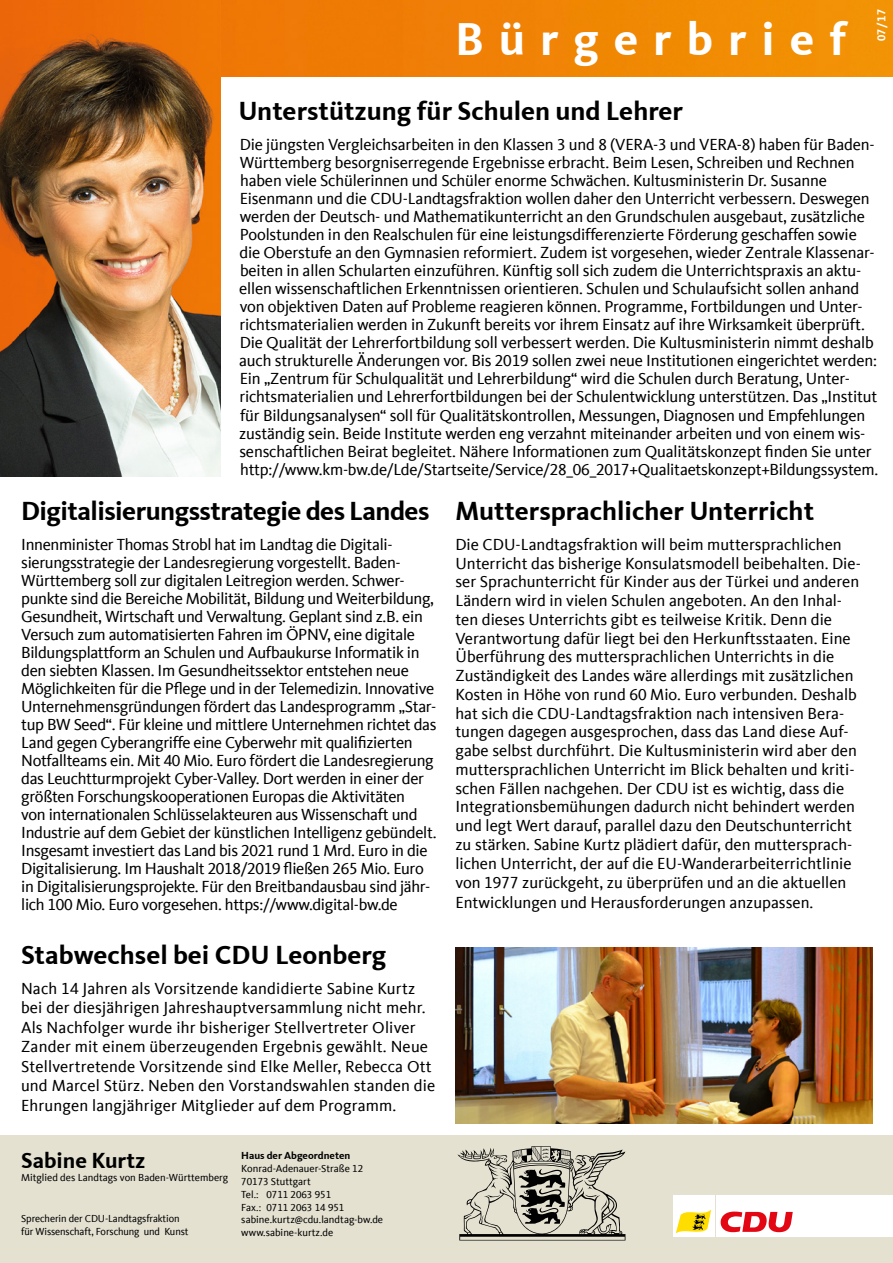
<style>
.page{position:relative;width:893px;height:1263px;background:#fff}
.page>*{position:absolute;margin:0;border:0;box-sizing:border-box;transform-origin:0 0}
.t1{font:700 47.4px "CDU Kievit Tab";letter-spacing:.315em;color:#fff}
.t2{font:700 27px "CDU Kievit Tab";color:#000}
.t3{font:700 27px "CDU Kievit Tab";letter-spacing:-.02em;color:#000}
.t4{font:700 22.5px "CDU Kievit Tab";color:#000}
.t5{font:16.5px/18px "CDU Kievit Tab";letter-spacing:-.01em;color:#000}
.t6{font:16.5px/19.5px "CDU Kievit Tab";letter-spacing:.01em;color:#000}
.t7{font:700 12px "CDU Kievit Tab";color:#fff}
.t8{font:10.5px/12.9px "CDU Kievit Tab";color:#000}
.t9{font:700 10.5px "CDU Kievit Tab";color:#000}
</style>
<div class="page">
<img style="left:220px;top:0;width:673px;height:77px">
<img style="left:0;top:0;width:220px;height:476px">
<div style="left:0;top:1135px;width:893px;height:128px;background:#e4e1d1"></div>
<div style="left:716px;top:1195px;width:177px;height:41px;background:#fff"></div>
<div style="left:673px;top:1195px;width:41px;height:41px;background:#fff"></div>
<svg style="left:720px;top:1211px;width:73px;height:21px"></svg>
<svg style="left:676px;top:1210px;width:35px;height:23px"></svg>
<svg style="left:457px;top:1146px;width:168px;height:94px"></svg>
<img style="left:455px;top:948px;width:418px;height:175px">
<h1 class="t1" style="left:455px;top:11px;width:393px">Bürgerbrief</h1>
<p class="t7" style="left:874px;top:41px;width:34px;rotate:-90deg">07/17</p>
<h2 class="t2" style="left:238px;top:95px;width:446px">Unterstützung für Schulen und Lehrer</h2>
<p class="t5" style="left:239px;top:136px;width:641px">Die jüngsten Vergleichsarbeiten in den Klassen 3 und 8 (VERA-3 und VERA-8) haben für Baden-Württemberg besorgniserregende Ergebnisse erbracht. Beim Lesen, Schreiben und Rechnen haben viele Schülerinnen und Schüler enorme Schwächen. Kultusministerin Dr. Susanne Eisenmann und die CDU-Landtagsfraktion wollen daher den Unterricht verbessern. Deswegen werden der Deutsch- und Mathematikunterricht an den Grundschulen ausgebaut, zusätzliche Poolstunden in den Realschulen für eine leistungsdifferenzierte Förderung geschaffen sowie die Oberstufe an den Gymnasien reformiert. Zudem ist vorgesehen, wieder Zentrale Klassenar&shy;beiten in allen Schularten einzuführen. Künftig soll sich zudem die Unterrichtspraxis an aktu&shy;ellen wissenschaftlichen Erkenntnissen orientieren. Schulen und Schulaufsicht sollen anhand von objektiven Daten auf Probleme reagieren können. Programme, Fortbildungen und Unter&shy;richtsmaterialien werden in Zukunft bereits vor ihrem Einsatz auf ihre Wirksamkeit überprüft.<br>Die Qualität der Lehrerfortbildung soll verbessert werden. Die Kultusministerin nimmt deshalb auch strukturelle Änderungen vor. Bis 2019 sollen zwei neue Institutionen eingerichtet werden:<br>Ein „Zentrum für Schulqualität und Lehrerbildung“ wird die Schulen durch Beratung, Unter&shy;richtsmaterialien und Lehrerfortbildungen bei der Schulentwicklung unterstützen. Das „Institut für Bildungsanalysen“ soll für Qualitätskontrollen, Messungen, Diagnosen und Empfehlungen zuständig sein. Beide Institute werden eng verzahnt miteinander arbeiten und von einem wis&shy;senschaftlichen Beirat begleitet. Nähere Informationen zum Qualitätskonzept finden Sie unter http://www.km-bw.de/Lde/Startseite/Service/28_06_2017+Qualitaetskonzept+Bildungssystem.</p>
<h2 class="t3" style="left:21px;top:495px;width:410px">Digitalisierungsstrategie des Landes</h2>
<p class="t5" style="left:21px;top:535px;width:417px">Innenminister Thomas Strobl hat im Landtag die Digitali&shy;sierungsstrategie der Landesregierung vorgestellt. Baden-Württemberg soll zur digitalen Leitregion werden. Schwer&shy;punkte sind die Bereiche Mobilität, Bildung und Weiterbildung, Gesundheit, Wirtschaft und Verwaltung. Geplant sind z.B. ein Versuch zum automatisierten Fahren im ÖPNV, eine digitale Bildungsplattform an Schulen und Aufbaukurse Informatik in den siebten Klassen. Im Gesundheitssektor entstehen neue Möglichkeiten für die Pflege und in der Telemedizin. Innovative Unternehmensgründungen fördert das Landesprogramm „Star&shy;tup BW Seed“. Für kleine und mittlere Unternehmen richtet das Land gegen Cyberangriffe eine Cyberwehr mit qualifizierten Notfallteams ein. Mit 40 Mio. Euro fördert die Landesregierung das Leuchtturmprojekt Cyber-Valley. Dort werden in einer der größten Forschungskooperationen Europas die Aktivitäten<br>von internationalen Schlüsselakteuren aus Wissenschaft und Industrie auf dem Gebiet der künstlichen Intelligenz gebündelt.<br>Insgesamt investiert das Land bis 2021 rund 1 Mrd. Euro in die Digitalisierung. Im Haushalt 2018/2019 fließen 265 Mio. Euro in Digitalisierungsprojekte. Für den Breitbandausbau sind jähr&shy;lich 100 Mio. Euro vorgesehen. https://www.digital-bw.de</p>
<h2 class="t2" style="left:21px;top:939px;width:367px">Stabwechsel bei CDU Leonberg</h2>
<p class="t6" style="left:21px;top:978px;width:416px">Nach 14 Jahren als Vorsitzende kandidierte Sabine Kurtz bei der diesjährigen Jahreshauptversammlung nicht mehr.<br>Als Nachfolger wurde ihr bisheriger Stellvertreter Oliver Zander mit einem überzeugenden Ergebnis gewählt. Neue Stellvertretende Vorsitzende sind Elke Meller, Rebecca Ott und Marcel Stürz. Neben den Vorstandswahlen standen die Ehrungen langjähriger Mitglieder auf dem Programm.</p>
<h3 class="t4" style="left:21px;top:1148px;width:126px">Sabine Kurtz</h3>
<p class="t8" style="left:21px;top:1171px;width:209px">Mitglied des Landtags von Baden-Württemberg</p>
<p class="t8" style="left:21px;top:1212px;width:169px">Sprecherin der CDU-Landtagsfraktion für Wissenschaft, Forschung und Kunst</p>
<p class="t9" style="left:241px;top:1149px;width:111px">Haus der Abgeordneten</p>
<p class="t8" style="left:241px;top:1162px;width:143px">Konrad-Adenauer-Straße 12<br>70173 Stuttgart<br>Tel.: 0711 2063 951<br>Fax.: 0711 2063 14 951 sabine.kurtz@cdu.landtag-bw.de www.sabine-kurtz.de</p>
<h2 class="t2" style="left:455px;top:495px;width:360px">Muttersprachlicher Unterricht</h2>
<p class="t5" style="left:455px;top:535px;width:407px;line-height:18.8px">Die CDU-Landtagsfraktion will beim muttersprachlichen Unterricht das bisherige Konsulatsmodell beibehalten. Die&shy;ser Sprachunterricht für Kinder aus der Türkei und anderen Ländern wird in vielen Schulen angeboten. An den Inhal&shy;ten dieses Unterrichts gibt es teilweise Kritik. Denn die Verantwortung dafür liegt bei den Herkunftsstaaten. Eine Überführung des muttersprachlichen Unterrichts in die Zuständigkeit des Landes wäre allerdings mit zusätzlichen Kosten in Höhe von rund 60 Mio. Euro verbunden. Deshalb hat sich die CDU-Landtagsfraktion nach intensiven Bera&shy;tungen dagegen ausgesprochen, dass das Land diese Auf&shy;gabe selbst durchführt. Die Kultusministerin wird aber den muttersprachlichen Unterricht im Blick behalten und kriti&shy;schen Fällen nachgehen. Der CDU ist es wichtig, dass die Integrationsbemühungen dadurch nicht behindert werden und legt Wert darauf, parallel dazu den Deutschunterricht zu stärken. Sabine Kurtz plädiert dafür, den muttersprach&shy;lichen Unterricht, der auf die EU-Wanderarbeiterrichtlinie von 1977 zurückgeht, zu überprüfen und an die aktuellen Entwicklungen und Herausforderungen anzupassen.</p>
</div>
